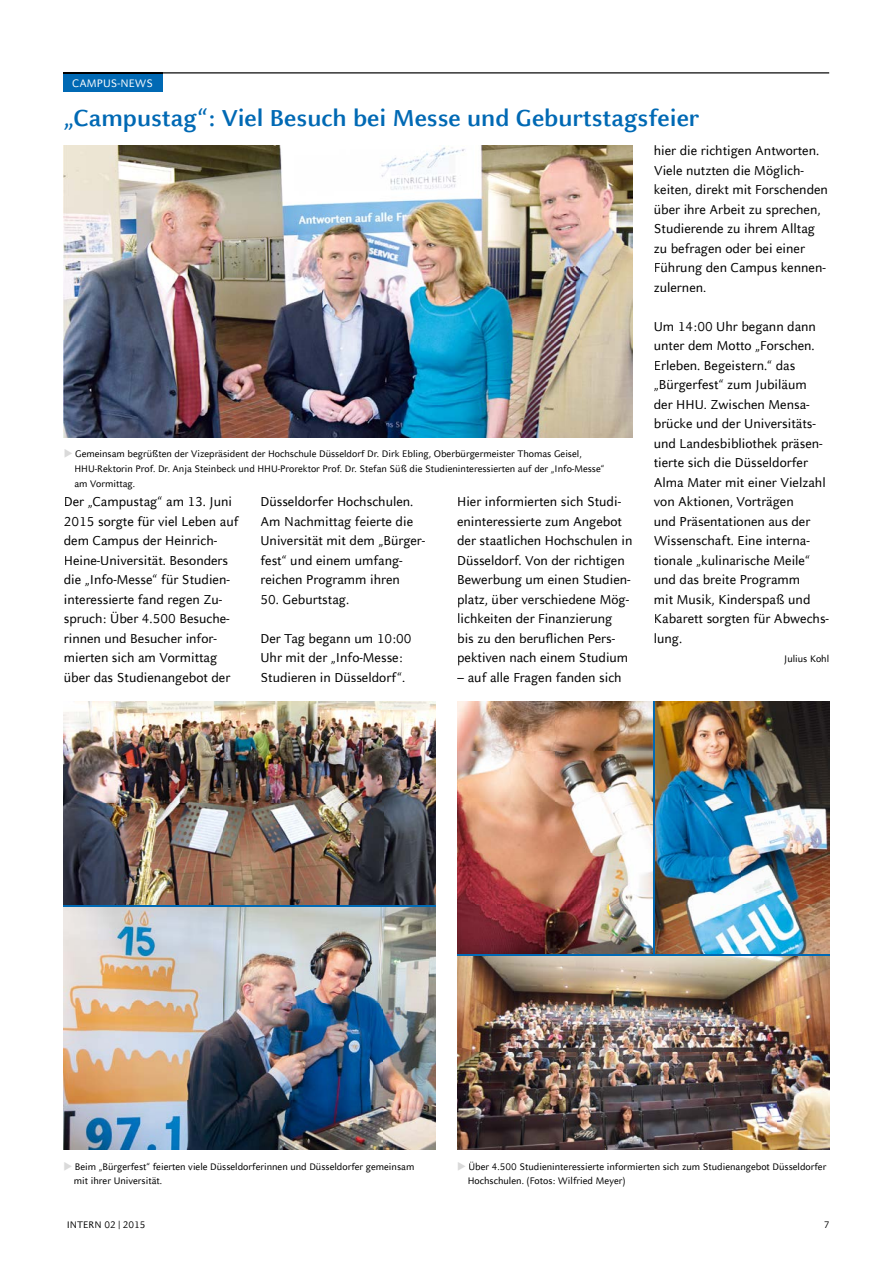
<style>
.page{position:relative;width:893px;height:1263px;background:#fff}
.page>*{position:absolute;margin:0;border:0;box-sizing:border-box;transform-origin:0 0}
.t1{font:700 25.5px "Celeste Sans Offc Pro";color:#0069b4}
.t2{font:14.25px/19.5px "Celeste Sans Offc Pro";color:#000}
.t3{font:12px "Celeste Sans Offc Pro";letter-spacing:.005em;color:#fff}
.t4{font:10.5px/14.7px "Celeste Sans Offc Pro";color:#000}
.s1{color:#dadada}
</style>
<div class="page">
<div style="left:64px;top:72px;width:99px;height:20px;background:#0069b4"></div>
<hr style="left:163px;top:72px;width:666px;height:1px;background:#000">
<hr style="left:64px;top:72px;width:99px;height:1px;background:#000">
<img style="left:64px;top:145px;width:568px;height:293px">
<img style="left:457px;top:701px;width:372px;height:449px">
<img style="left:64px;top:701px;width:372px;height:449px">
<hr style="left:64px;top:905px;width:372px;height:2px;background:#0069b4">
<hr style="left:457px;top:954px;width:372px;height:1px;background:#0069b4">
<hr style="left:653px;top:701px;width:1px;height:254px;background:#0069b4">
<p class="t3" style="left:72px;top:75px;width:82px">CAMPUS-NEWS</p>
<h1 class="t1" style="left:64px;top:101px;width:637px">„Campustag“: Viel Besuch bei Messe und Geburtstagsfeier</h1>
<p class="t4" style="left:74px;top:446px;width:532px;text-indent:-11px"><span class="s1">◆</span> Gemeinsam begrüßten der Vizepräsident der Hochschule Düsseldorf Dr. Dirk Ebling, Oberbürgermeister Thomas Geisel,<br>HHU-Rektorin Prof. Dr. Anja Steinbeck und HHU-Prorektor Prof. Dr. Stefan Süß die Studieninteressierten auf der „Info-Messe“ am Vormittag.</p>
<p class="t2" style="left:64px;top:491px;width:176px">Der „Campustag“ am 13. Juni<br>2015 sorgte für viel Leben auf dem Campus der Heinrich-<br>Heine-Universität. Besonders die „Info-Messe“ für Studien&shy;interessierte fand regen Zu&shy;spruch: Über 4.500 Besuche&shy;rinnen und Besucher infor&shy;mierten sich am Vormittag über das Studienangebot der</p>
<p class="t2" style="left:260px;top:491px;width:166px">Düsseldorfer Hochschulen.<br>Am Nachmittag feierte die<br>Universität mit dem „Bürger&shy;fest“ und einem umfang&shy;reichen Programm ihren</p>
<p class="t2" style="left:260px;top:589px;width:90px">50. Geburtstag.</p>
<p class="t2" style="left:260px;top:628px;width:153px">Der Tag begann um 10:00<br>Uhr mit der „Info-Messe:<br>Studieren in Düsseldorf“.</p>
<p class="t2" style="left:457px;top:491px;width:177px">Hier informierten sich Studi&shy;eninteressierte zum Angebot der staatlichen Hochschulen in<br>Düsseldorf. Von der richtigen<br>Bewerbung um einen Studien&shy;platz, über verschiedene Mög&shy;lichkeiten der Finanzierung bis zu den beruflichen Pers&shy;pektiven nach einem Studium</p>
<p class="t2" style="left:457px;top:667px;width:166px">– auf alle Fragen fanden sich</p>
<p class="t2" style="left:654px;top:140px;width:176px">hier die richtigen Antworten.<br>Viele nutzten die Möglich&shy;keiten, direkt mit Forschenden über ihre Arbeit zu sprechen,<br>Studierende zu ihrem Alltag zu befragen oder bei einer<br>Führung den Campus kennen&shy;zulernen.</p>
<p class="t2" style="left:654px;top:316px;width:177px">Um 14:00 Uhr begann dann unter dem Motto „Forschen.<br>Erleben. Begeistern.“ das „Bürgerfest“ zum Jubiläum der HHU. Zwischen Mensa&shy;brücke und der Universitäts&shy;und Landesbibliothek präsen&shy;tierte sich die Düsseldorfer<br>Alma Mater mit einer Vielzahl von Aktionen, Vorträgen<br>und Präsentationen aus der<br>Wissenschaft. Eine interna&shy;tionale „kulinarische Meile“ und das breite Programm<br>mit Musik, Kinderspaß und<br>Kabarett sorgten für Abwechs&shy;lung.</p>
<p class="t4" style="left:784px;top:651px;width:46px">Julius Kohl</p>
<p class="t4" style="left:74px;top:1158px;width:342px;text-indent:-11px"><span class="s1">◆</span> Beim „Bürgerfest“ feierten viele Düsseldorferinnen und Düsseldorfer gemeinsam mit ihrer Universität.</p>
<p class="t4" style="left:468px;top:1159px;width:360px;text-indent:-11px"><span class="s1">◆</span> Über 4.500 Studieninteressierte informierten sich zum Studienangebot Düsseldorfer<br>Hochschulen. (Fotos: Wilfried Meyer)</p>
<p class="t4" style="left:67px;top:1217px;width:80px">INTERN 02 | 2015</p>
<p class="t4" style="left:824px;top:1217px;width:7px">7</p>
</div>
